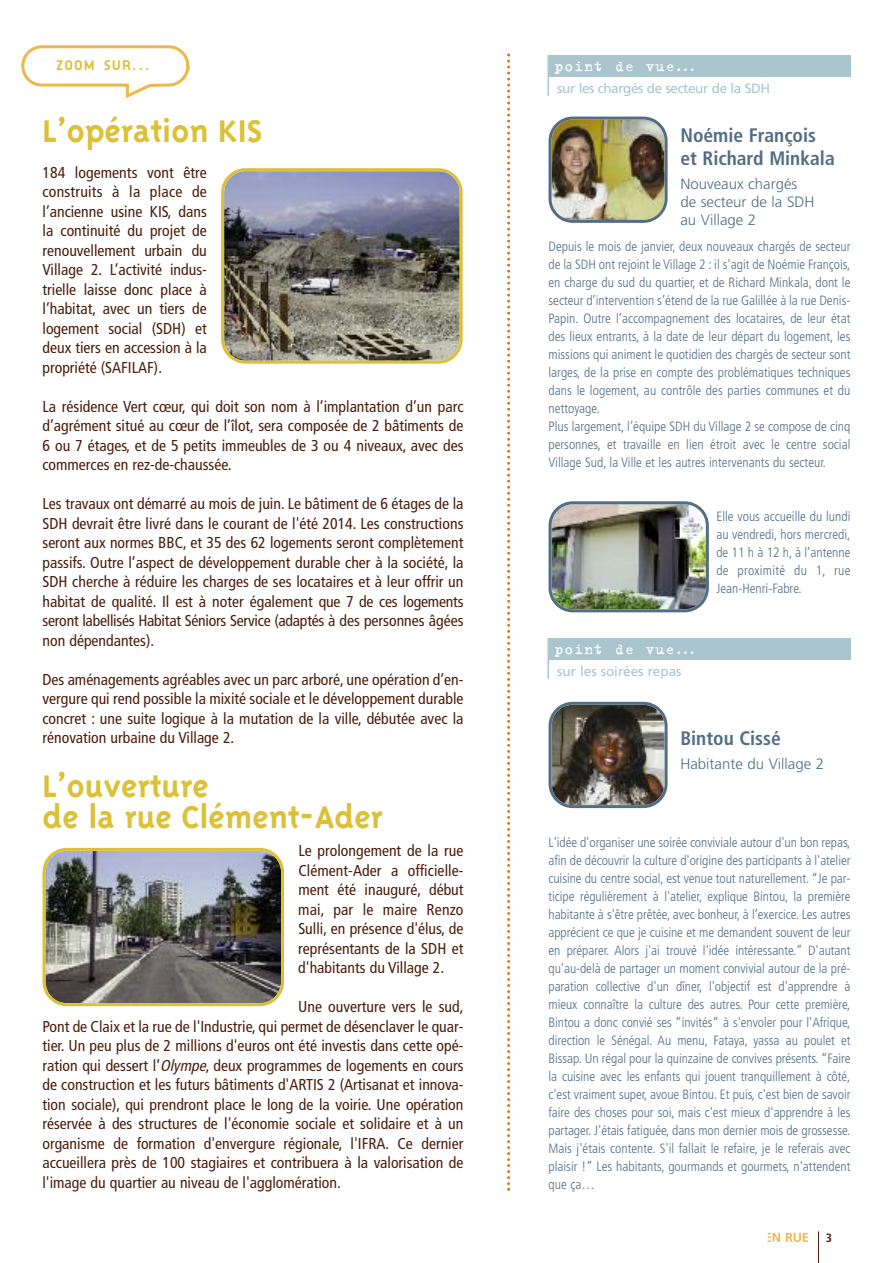
<style>
.page{position:relative;width:893px;height:1263px;background:#fff}
.page>*{position:absolute;margin:0;border:0;box-sizing:border-box;transform-origin:0 0}
.t1{font:700 36px/31.5px "Triplex";color:#dcc036}
.t2{font:700 condensed 19.5px/23.4px "Frutiger";color:#536d85}
.t3{font:16.5px "Trixie";letter-spacing:.055em;color:#fff}
.t4{font:condensed 15.75px/19.5px "Frutiger";color:#4b1e0c;text-align:justify}
.t5{font:300 15px/18px "Frutiger";color:#536d85}
.t6{font:700 14.7px "Citizen";letter-spacing:.08em;color:#dcc036}
.t7{font:300 condensed 13.5px/18px "Frutiger";color:#536d85;text-align:justify}
.t8{font:13.5px "Frutiger";letter-spacing:-.03em;color:#abc5ce}
.t9{font:13.5px "Frutiger";color:#abc5ce}
.t10{font:700 condensed 12px "Frutiger";color:#4b1e0c}
.s1{font-size:19.5px}
.s2{font-style:italic}
.s3{font-size:12px}
</style>
<div class="page">
<svg style="left:786px;top:1233px;width:22px;height:9px"></svg>
<svg style="left:768px;top:1233px;width:12px;height:9px"></svg>
<hr style="left:818px;top:1231px;width:1px;height:32px;background:#4b1e0c">
<div style="left:21px;top:45px;width:168px;height:42px;border:3px solid #ecb84c;border-radius:19px"></div>
<svg style="left:507px;top:54px;width:3px;height:1137px"></svg>
<div style="left:548px;top:55px;width:302px;height:21px;background:#abc5ce"></div>
<hr style="left:547px;top:55px;width:2px;height:41px;background:#abc5ce">
<img style="left:548px;top:117px;width:120px;height:106px">
<div style="left:548px;top:638px;width:302px;height:22px;background:#abc5ce"></div>
<hr style="left:547px;top:638px;width:2px;height:41px;background:#abc5ce">
<svg style="left:548px;top:702px;width:120px;height:106px;background:#63605a"></svg>
<img style="left:221px;top:168px;width:242px;height:196px">
<img style="left:43px;top:848px;width:241px;height:158px">
<img style="left:548px;top:501px;width:161px;height:111px">
<p class="t6" style="left:56px;top:57px;width:97px">ZOOM SUR<span class="s1">…</span></p>
<h1 class="t1" style="left:43px;top:114px;width:222px">L’opération KIS</h1>
<p class="t4" style="left:43px;top:164px;width:166px">184 logements vont être construits à la place de l’ancienne usine KIS, dans la continuité du projet de renouvellement urbain du Village 2. L’activité indus&shy;trielle laisse donc place à l’habitat, avec un tiers de logement social (SDH) et deux tiers en accession à la propriété (SAFILAF).</p>
<p class="t4" style="left:43px;top:398px;width:422px">La résidence Vert cœur, qui doit son nom à l’implantation d’un parc d’agrément situé au cœur de l’îlot, sera composée de 2 bâtiments de 6 ou 7 étages, et de 5 petits immeubles de 3 ou 4 niveaux, avec des commerces en rez-de-chaussée.</p>
<p class="t4" style="left:43px;top:495px;width:422px">Les travaux ont démarré au mois de juin. Le bâtiment de 6 étages de la SDH devrait être livré dans le courant de l'été 2014. Les constructions seront aux normes BBC, et 35 des 62 logements seront complètement passifs. Outre l’aspect de développement durable cher à la société, la SDH cherche à réduire les charges de ses locataires et à leur offrir un habitat de qualité. Il est à noter également que 7 de ces logements seront labellisés Habitat Séniors Service (adaptés à des personnes âgées non dépendantes).</p>
<p class="t4" style="left:43px;top:671px;width:422px">Des aménagements agréables avec un parc arboré, une opération d’en&shy;vergure qui rend possible la mixité sociale et le développement durable concret : une suite logique à la mutation de la ville, débutée avec la rénovation urbaine du Village 2.</p>
<h1 class="t1" style="left:43px;top:768px;width:342px">L’ouverture<br>de la rue Clément-Ader</h1>
<p class="t4" style="left:298px;top:842px;width:167px">Le prolongement de la rue Clément-Ader a officielle&shy;ment été inauguré, début mai, par le maire Renzo Sulli, en présence d'élus, de représentants de la SDH et d'habitants du Village 2.</p>
<p class="t4" style="left:42px;top:998px;width:423px;text-indent:256px">Une ouverture vers le sud, Pont de Claix et la rue de l'Industrie, qui permet de désenclaver le quar&shy;tier. Un peu plus de 2 millions d'euros ont été investis dans cette opé&shy;ration qui dessert l’<span class="s2">Olympe</span>, deux programmes de logements en cours de construction et les futurs bâtiments d'ARTIS 2 (Artisanat et innova&shy;tion sociale), qui prendront place le long de la voirie. Une opération réservée à des structures de l'économie sociale et solidaire et à un organisme de formation d'envergure régionale, l'IFRA. Ce dernier accueillera près de 100 stagiaires et contribuera à la valorisation de l'image du quartier au niveau de l'agglomération.</p>
<p class="t3" style="left:554px;top:55px;width:143px">point de vue<span class="s3">...</span></p>
<p class="t8" style="left:557px;top:83px;width:214px">sur les chargés de secteur de la SDH</p>
<p class="t2" style="left:680px;top:125px;width:156px">Noémie François et Richard Minkala</p>
<p class="t5" style="left:680px;top:176px;width:136px">Nouveaux chargés de secteur de la SDH au Village 2</p>
<p class="t7" style="left:548px;top:239px;width:303px;text-align:left">Depuis le mois de janvier, deux nouveaux chargés de secteur de la SDH ont rejoint le Village 2 : il s'agit de Noémie François, en charge du sud du quartier, et de Richard Minkala, dont le secteur d’intervention s’étend de la rue Galillée à la rue Denis-Papin. Outre l’accompagnement des locataires, de leur état des lieux entrants, à la date de leur départ du logement, les missions qui animent le quotidien des chargés de secteur sont larges, de la prise en compte des problématiques techniques dans le logement, au contrôle des parties communes et du nettoyage.<br>Plus largement, l’équipe SDH du Village 2 se compose de cinq personnes, et travaille en lien étroit avec le centre social Village Sud, la Ville et les autres intervenants du secteur.</p>
<p class="t3" style="left:554px;top:639px;width:143px">point de vue<span class="s3">...</span></p>
<p class="t9" style="left:557px;top:666px;width:126px">sur les soirées repas</p>
<p class="t7" style="left:716px;top:509px;width:136px">Elle vous accueille du lundi au vendredi, hors mercredi, de 11 h à 12 h, à l’antenne de proximité du 1, rue Jean-Henri-Fabre.</p>
<p class="t2" style="left:680px;top:728px;width:102px">Bintou Cissé</p>
<p class="t5" style="left:680px;top:756px;width:145px">Habitante du Village 2</p>
<p class="t7" style="left:548px;top:834px;width:303px">L'idée d'organiser une soirée conviviale autour d'un bon repas, afin de découvrir la culture d'origine des participants à l'atelier cuisine du centre social, est venue tout naturellement. “Je par&shy;ticipe régulièrement à l'atelier, explique Bintou, la première habitante à s'être prêtée, avec bonheur, à l’exercice. Les autres apprécient ce que je cuisine et me demandent souvent de leur en préparer. Alors j'ai trouvé l'idée intéressante.” D'autant qu'au-delà de partager un moment convivial autour de la pré&shy;paration collective d'un dîner, l'objectif est d'apprendre à mieux connaître la culture des autres. Pour cette première, Bintou a donc convié ses “invités“ à s'envoler pour l'Afrique, direction le Sénégal. Au menu, Fataya, yassa au poulet et Bissap. Un régal pour la quinzaine de convives présents. “Faire la cuisine avec les enfants qui jouent tranquillement à côté, c'est vraiment super, avoue Bintou. Et puis, c'est bien de savoir faire des choses pour soi, mais c'est mieux d'apprendre à les partager. J'étais fatiguée, dans mon dernier mois de grossesse.<br>Mais j'étais contente. S'il fallait le refaire, je le referais avec plaisir !” Les habitants, gourmands et gourmets, n'attendent que ça…</p>
<p class="t10" style="left:826px;top:1233px;width:8px">3</p>
</div>
